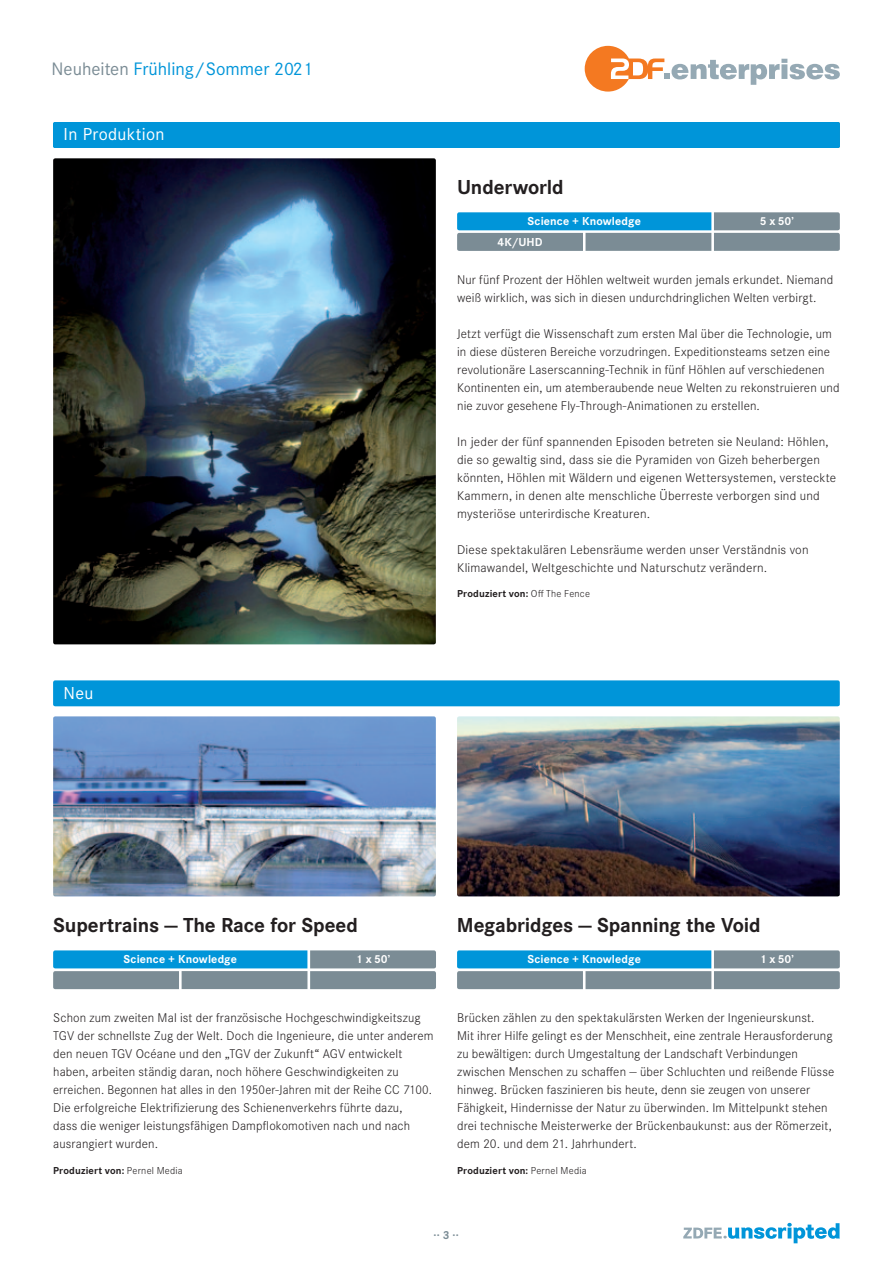
<style>
.page{position:relative;width:893px;height:1263px;background:#fff}
.page>*{position:absolute;margin:0;border:0;box-sizing:border-box;transform-origin:0 0}
.t1{font:700 21px "Corporate S";letter-spacing:-.005em;color:#231f20}
.t2{font:18.75px "Corporate S";color:#0095d9}
.t3{font:18px "Corporate S";letter-spacing:.015em;color:#fff}
.t4{font:300 13.2px/18px "Corporate S";letter-spacing:.01em;color:#231f20}
.t5{font:700 12px "Corporate S";letter-spacing:.01em;color:#fff}
.t6{font:700 12px "Corporate S";color:#7b8c95}
.t7{font:700 10.5px "Corporate S";letter-spacing:.015em;color:#231f20}
.s1{color:#7b8c95}
.s2{font-weight:300}
</style>
<div class="page">
<svg style="left:683px;top:1223px;width:157px;height:20px"></svg>
<svg style="left:585px;top:46px;width:255px;height:46px"></svg>
<svg style="left:457px;top:950px;width:383px;height:39px;background:#6199b3"></svg>
<img style="left:457px;top:716px;width:383px;height:180px">
<div style="left:53px;top:680px;width:787px;height:26px;background:#0095d9"></div>
<img style="left:53px;top:716px;width:383px;height:180px">
<svg style="left:53px;top:950px;width:383px;height:39px;background:#6199b3"></svg>
<svg style="left:457px;top:212px;width:383px;height:39px;background:#6098b2"></svg>
<img style="left:53px;top:158px;width:383px;height:486px">
<div style="left:53px;top:122px;width:787px;height:26px;background:#0095d9"></div>
<h2 class="t2" style="left:52px;top:55px;width:263px"><span class="s1">Neuheiten</span> Frühling/Sommer 2021</h2>
<h3 class="t3" style="left:64px;top:121px;width:102px">In Produktion</h3>
<h3 class="t3" style="left:64px;top:121px;width:76px">Preschool</h3>
<h3 class="t3" style="left:64px;top:679px;width:31px">Neu</h3>
<h1 class="t1" style="left:457px;top:171px;width:108px">Underworld</h1>
<p class="t5" style="left:528px;top:212px;width:115px">Science + Knowledge</p>
<p class="t5" style="left:760px;top:212px;width:36px">5 x 50’</p>
<p class="t5" style="left:497px;top:232px;width:47px">4K/UHD</p>
<p class="t4" style="left:457px;top:270px;width:378px">Nur fünf Prozent der Höhlen weltweit wurden jemals erkundet. Niemand weiß wirklich, was sich in diesen undurchdringlichen Welten verbirgt.</p>
<p class="t4" style="left:457px;top:324px;width:384px">Jetzt verfügt die Wissenschaft zum ersten Mal über die Technologie, um in diese düsteren Bereiche vorzudringen. Expeditionsteams setzen eine revolutionäre Laserscanning-Technik in fünf Höhlen auf verschiedenen Kontinenten ein, um atemberaubende neue Welten zu rekonstruieren und nie zuvor gesehene Fly-Through-Animationen zu erstellen.</p>
<p class="t4" style="left:457px;top:432px;width:381px">In jeder der fünf spannenden Episoden betreten sie Neuland: Höhlen, die so gewaltig sind, dass sie die Pyramiden von Gizeh beherbergen könnten, Höhlen mit Wäldern und eigenen Wettersystemen, versteckte Kammern, in denen alte menschliche Überreste verborgen sind und mysteriöse unterirdische Kreaturen.</p>
<p class="t4" style="left:457px;top:540px;width:353px">Diese spektakulären Lebensräume werden unser Verständnis von<br>Klimawandel, Weltgeschichte und Naturschutz verändern.</p>
<p class="t7" style="left:457px;top:586px;width:134px">Produziert von: <span class="s2">Off The Fence</span></p>
<h1 class="t1" style="left:53px;top:909px;width:306px">Supertrains — The Race for Speed</h1>
<p class="t5" style="left:124px;top:950px;width:115px">Science + Knowledge</p>
<p class="t5" style="left:356px;top:950px;width:36px">1 x 50’</p>
<p class="t4" style="left:53px;top:1008px;width:382px">Schon zum zweiten Mal ist der französische Hochgeschwindigkeitszug TGV der schnellste Zug der Welt. Doch die Ingenieure, die unter anderem den neuen TGV Océane und den „TGV der Zukunft“ AGV entwickelt haben, arbeiten ständig daran, noch höhere Geschwindigkeiten zu erreichen. Begonnen hat alles in den 1950er-Jahren mit der Reihe CC 7100.<br>Die erfolgreiche Elektrifizierung des Schienenverkehrs führte dazu,<br>dass die weniger leistungsfähigen Dampflokomotiven nach und nach ausrangiert wurden.</p>
<p class="t7" style="left:53px;top:1162px;width:131px">Produziert von: <span class="s2">Pernel Media</span></p>
<h1 class="t1" style="left:457px;top:909px;width:305px">Megabridges — Spanning the Void</h1>
<p class="t5" style="left:528px;top:950px;width:115px">Science + Knowledge</p>
<p class="t5" style="left:760px;top:950px;width:36px">1 x 50’</p>
<p class="t4" style="left:457px;top:1008px;width:379px">Brücken zählen zu den spektakulärsten Werken der Ingenieurskunst.<br>Mit ihrer Hilfe gelingt es der Menschheit, eine zentrale Herausforderung zu bewältigen: durch Umgestaltung der Landschaft Verbindungen zwischen Menschen zu schaffen — über Schluchten und reißende Flüsse hinweg. Brücken faszinieren bis heute, denn sie zeugen von unserer Fähigkeit, Hindernisse der Natur zu überwinden. Im Mittelpunkt stehen drei technische Meisterwerke der Brückenbaukunst: aus der Römerzeit, dem 20. und dem 21. Jahrhundert.</p>
<p class="t7" style="left:457px;top:1162px;width:131px">Produziert von: <span class="s2">Pernel Media</span></p>
<p class="t6" style="left:433px;top:1223px;width:27px">.. 3 ..</p>
</div>
